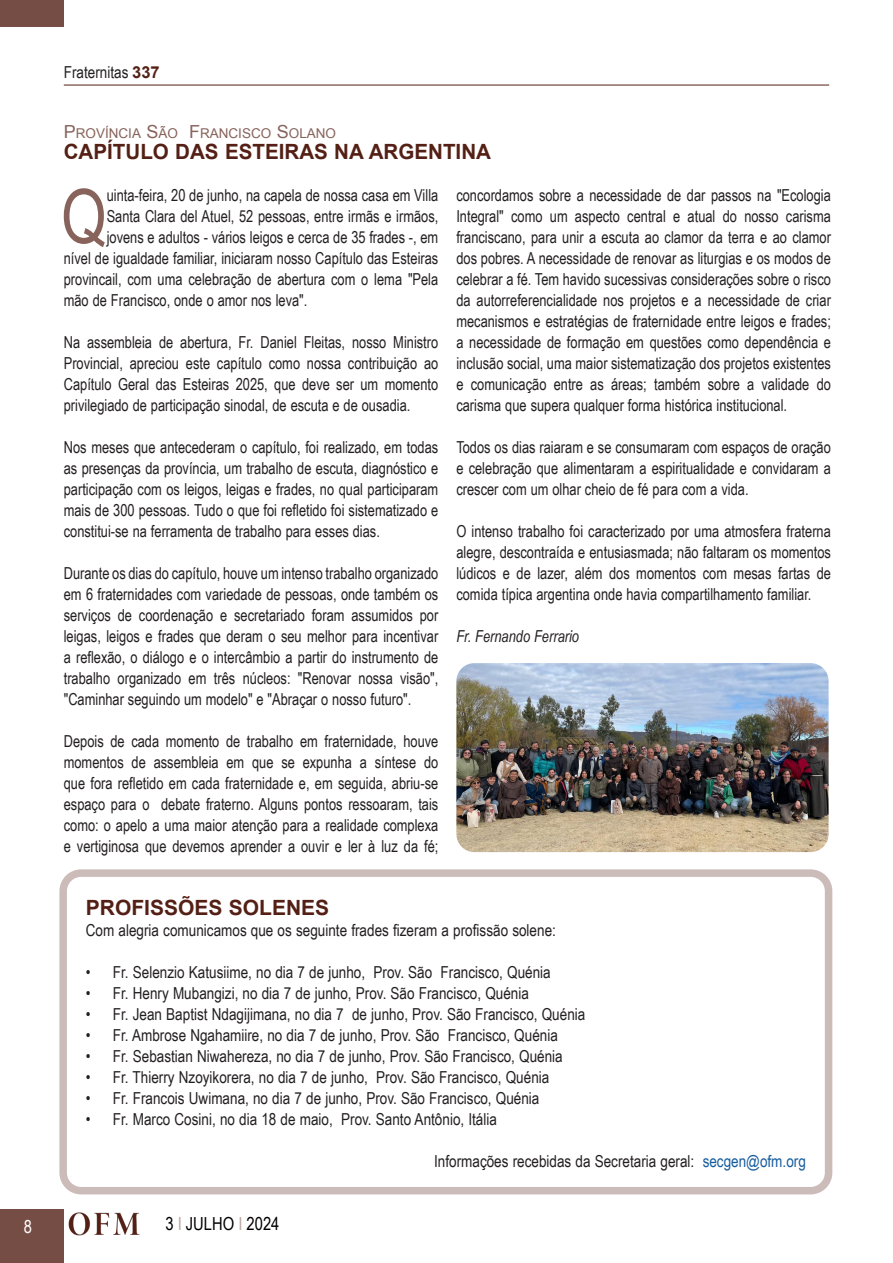
<style>
.page{position:relative;width:893px;height:1263px;background:#fff}
.page>*{position:absolute;margin:0;border:0;box-sizing:border-box;transform-origin:0 0}
.Titolo{font:75.15px "Arial Narrow";color:#87635b;scale:.95 1}
.Titolo-2{font:700 21px "Arial";color:#542015}
.t1{font:18px "Arial Narrow";color:#000}
.t2{font:18px "Arial Narrow";color:#fff}
.Titolo-3{font:16.5px/21px "Arial Narrow";color:#231f20;text-align:justify;scale:.95 1}
.Titolo-4{font:16.5px "Arial Narrow";color:#231f20}
.Titolo-5{font:italic 16.5px "Arial Narrow";color:#231f20;scale:.95 1}
.Titolo_piccolo{font:13.5px "Arial";color:#87635b}
.s1{font-family:"Arial";font-weight:700;color:#542015}
.s2{font-size:18px}
.s3{color:#175d9e}
.s4{color:#bba6a1}
</style>
<div class="page">
<div style="left:0;top:1209px;width:64px;height:54px;background:#764d44"></div>
<hr style="left:64px;top:85px;width:765px;height:1px;background:#542015">
<div style="left:0;top:0;width:64px;height:27px;background:#764d44"></div>
<img style="left:69px;top:1212px;width:71px;height:24px">
<img style="left:456px;top:663px;width:373px;height:189px">
<div style="left:59px;top:869px;width:773px;height:325px;border:8px solid #ccbcb9;border-radius:18px"></div>
<p class="t2" style="left:24px;top:1213px;width:10px">8</p>
<p class="Titolo-4" style="left:64px;top:60px;width:97px">Fraternitas <span class="s1">337</span></p>
<p class="Titolo_piccolo" style="left:64px;top:124px;width:274px"><span class="s2">P</span> ROVÍNCIA <span class="s2">S</span>ÃO <span class="s2">F</span>RANCISCO <span class="s2">S</span>OLANO</p>
<p class="Titolo-2" style="left:64px;top:138px;width:429px">CAPÍTULO DAS ESTEIRAS NA ARGENTINA</p>
<p class="Titolo" style="left:61px;top:161px;width:49px">Q</p>
<p class="Titolo-3" style="left:107px;top:184px;width:351px">uinta-feira, 20 de junho, na capela de nossa casa em Villa</p>
<p class="Titolo-3" style="left:456px;top:184px;width:396px">concordamos sobre a necessidade de dar passos na "Ecologia Integral" como um aspecto central e atual do nosso carisma franciscano, para unir a escuta ao clamor da terra e ao clamor dos pobres. A necessidade de renovar as liturgias e os modos de celebrar a fé. Tem havido sucessivas considerações sobre o risco da autorreferencialidade nos projetos e a necessidade de criar mecanismos e estratégias de fraternidade entre leigos e frades; a necessidade de formação em questões como dependência e inclusão social, uma maior sistematização dos projetos existentes e comunicação entre as áreas; também sobre a validade do carisma que supera qualquer forma histórica institucional.</p>
<p class="Titolo-3" style="left:456px;top:436px;width:396px">Todos os dias raiaram e se consumaram com espaços de oração e celebração que alimentaram a espiritualidade e convidaram a crescer com um olhar cheio de fé para com a vida.</p>
<p class="Titolo-3" style="left:456px;top:520px;width:396px">O intenso trabalho foi caracterizado por uma atmosfera fraterna alegre, descontraída e entusiasmada; não faltaram os momentos lúdicos e de lazer, além dos momentos com mesas fartas de comida típica argentina onde havia compartilhamento familiar.</p>
<p class="Titolo-5" style="left:456px;top:625px;width:131px">Fr. Fernando Ferrario</p>
<p class="Titolo-3" style="left:107px;top:205px;width:351px">Santa Clara del Atuel, 52 pessoas, entre irmãs e irmãos,</p>
<p class="Titolo-3" style="left:107px;top:226px;width:351px">jovens e adultos - vários leigos e cerca de 35 frades -, em</p>
<p class="Titolo-3" style="left:64px;top:247px;width:396px">nível de igualdade familiar, iniciaram nosso Capítulo das Esteiras</p>
<p class="Titolo-3" style="left:64px;top:268px;width:396px">provincail, com uma celebração de abertura com o lema "Pela</p>
<p class="Titolo-3" style="left:64px;top:289px;width:258px">mão de Francisco, onde o amor nos leva".</p>
<p class="Titolo-3" style="left:64px;top:331px;width:396px">Na assembleia de abertura, Fr. Daniel Fleitas, nosso Ministro Provincial, apreciou este capítulo como nossa contribuição ao Capítulo Geral das Esteiras 2025, que deve ser um momento privilegiado de participação sinodal, de escuta e de ousadia.</p>
<p class="Titolo-3" style="left:64px;top:436px;width:396px">Nos meses que antecederam o capítulo, foi realizado, em todas as presenças da província, um trabalho de escuta, diagnóstico e participação com os leigos, leigas e frades, no qual participaram mais de 300 pessoas. Tudo o que foi refletido foi sistematizado e constitui-se na ferramenta de trabalho para esses dias.</p>
<p class="Titolo-3" style="left:64px;top:562px;width:396px">Durante os dias do capítulo, houve um intenso trabalho organizado em 6 fraternidades com variedade de pessoas, onde também os serviços de coordenação e secretariado foram assumidos por leigas, leigos e frades que deram o seu melhor para incentivar a reflexão, o diálogo e o intercâmbio a partir do instrumento de trabalho organizado em três núcleos: "Renovar nossa visão", "Caminhar seguindo um modelo" e "Abraçar o nosso futuro".</p>
<p class="Titolo-3" style="left:64px;top:730px;width:396px">Depois de cada momento de trabalho em fraternidade, houve momentos de assembleia em que se expunha a síntese do que fora refletido em cada fraternidade e, em seguida, abriu-se espaço para o debate fraterno. Alguns pontos ressoaram, tais como: o apelo a uma maior atenção para a realidade complexa e vertiginosa que devemos aprender a ouvir e ler à luz da fé;</p>
<p class="Titolo-2" style="left:86px;top:894px;width:245px">PROFISSÕES SOLENES</p>
<p class="Titolo-4" style="left:86px;top:918px;width:472px">Com alegria comunicamos que os seguinte frades fizeram a profissão solene:</p>
<p class="Titolo-4" style="left:86px;top:960px;width:466px">• Fr. Selenzio Katusiime, no dia 7 de junho, Prov. São Francisco, Quénia</p>
<p class="Titolo-4" style="left:86px;top:981px;width:445px">• Fr. Henry Mubangizi, no dia 7 de junho, Prov. São Francisco, Quénia</p>
<p class="Titolo-4" style="left:86px;top:1002px;width:501px">• Fr. Jean Baptist Ndagijimana, no dia 7 de junho, Prov. São Francisco, Quénia</p>
<p class="Titolo-4" style="left:86px;top:1023px;width:474px">• Fr. Ambrose Ngahamiire, no dia 7 de junho, Prov. São Francisco, Quénia</p>
<p class="Titolo-4" style="left:86px;top:1044px;width:478px">• Fr. Sebastian Niwahereza, no dia 7 de junho, Prov. São Francisco, Quénia</p>
<p class="Titolo-4" style="left:86px;top:1065px;width:465px">• Fr. Thierry Nzoyikorera, no dia 7 de junho, Prov. São Francisco, Quénia</p>
<p class="Titolo-4" style="left:86px;top:1086px;width:455px">• Fr. Francois Uwimana, no dia 7 de junho, Prov. São Francisco, Quénia</p>
<p class="Titolo-4" style="left:86px;top:1107px;width:413px">• Fr. Marco Cosini, no dia 18 de maio, Prov. Santo Antônio, Itália</p>
<p class="Titolo-4" style="left:434px;top:1149px;width:373px">Informações recebidas da Secretaria geral: <span class="s3">secgen@ofm.org</span></p>
<p class="t1" style="left:165px;top:1210px;width:116px">3 <span class="s4">I</span> JULHO <span class="s4">I</span> 2024</p>
</div>
